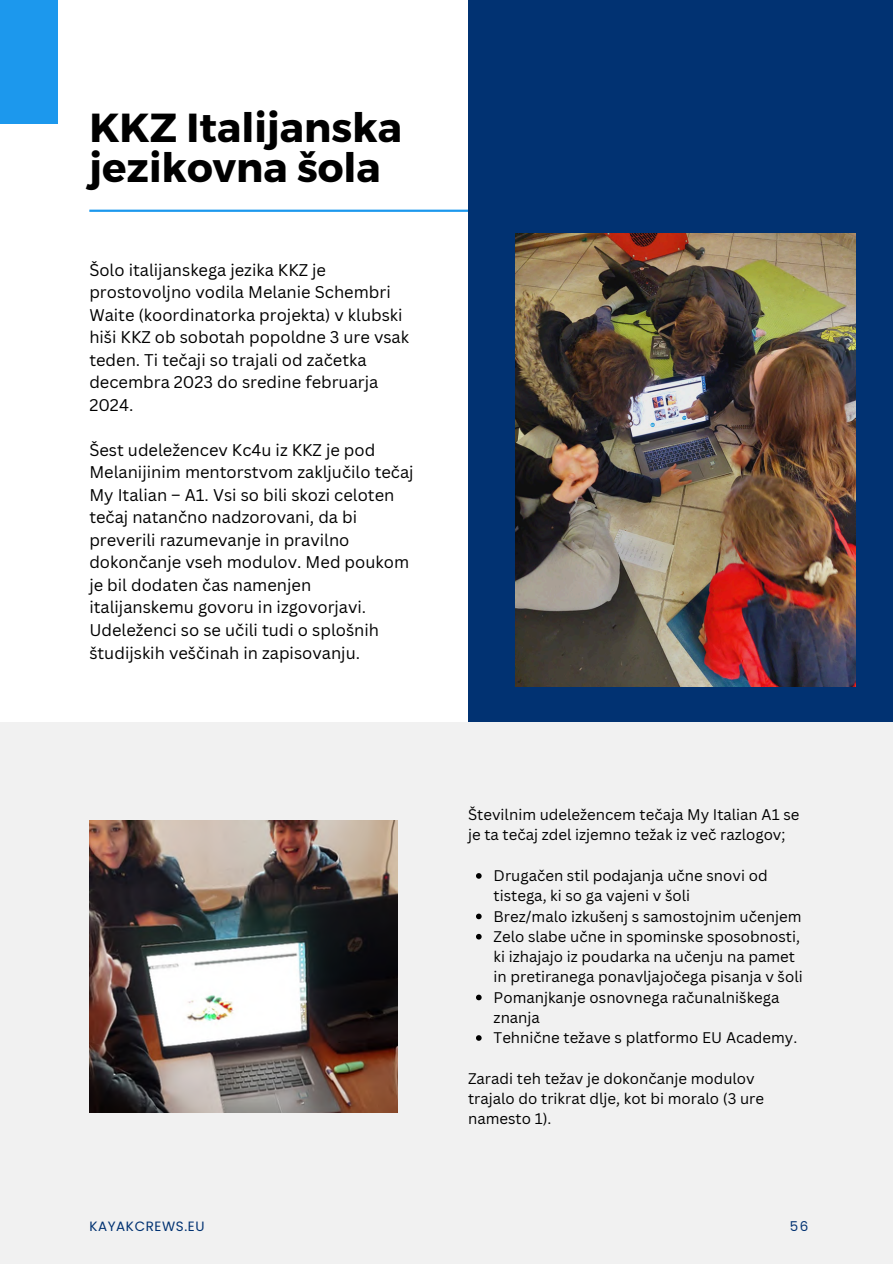
<style>
.page{position:relative;width:893px;height:1264px;background:#fff}
.page>*{position:absolute;margin:0;border:0;box-sizing:border-box;transform-origin:0 0}
.t1{font:700 40.5px/39.3px "Montserrat";color:#000}
.t2{font:16.5px/22.5px "Canva Sans";color:#000}
.t3{font:15px/20.2px "Canva Sans";color:#000}
.t4{font:13.5px "Poppins";letter-spacing:.045em;color:#013272}
</style>
<div class="page">
<hr style="left:89px;top:210px;width:803px;height:2px;background:#1c98ed">
<div style="left:468px;top:0;width:424px;height:722px;background:#013272"></div>
<img style="left:515px;top:233px;width:340px;height:454px">
<div style="left:0;top:722px;width:892px;height:541px;background:#f1f1f1"></div>
<svg style="left:476px;top:873px;width:5px;height:5px"></svg>
<svg style="left:476px;top:913px;width:5px;height:6px"></svg>
<svg style="left:476px;top:933px;width:5px;height:6px"></svg>
<svg style="left:476px;top:994px;width:5px;height:6px"></svg>
<svg style="left:476px;top:1035px;width:5px;height:5px"></svg>
<img style="left:89px;top:820px;width:309px;height:292px">
<div style="left:0;top:0;width:58px;height:123px;background:#1c98ed"></div>
<p class="t1" style="left:89px;top:106px;width:314px">KKZ Italijanska jezikovna šola</p>
<p class="t2" style="left:89px;top:258px;width:321px">Šolo italijanskega jezika KKZ je prostovoljno vodila Melanie Schembri Waite (koordinatorka projekta) v klubski hiši KKZ ob sobotah popoldne 3 ure vsak teden. Ti tečaji so trajali od začetka decembra 2023 do sredine februarja 2024.</p>
<h1 class="t2" style="left:89px;top:438px;width:326px">Šest udeležencev Kc4u iz KKZ je pod Melanijinim mentorstvom zaključilo tečaj My Italian – A1. Vsi so bili skozi celoten tečaj natančno nadzorovani, da bi preverili razumevanje in pravilno dokončanje vseh modulov. Med poukom je bil dodaten čas namenjen italijanskemu govoru in izgovorjavi.<br>Udeleženci so se učili tudi o splošnih študijskih veščinah in zapisovanju.</h1>
<h2 class="t3" style="left:468px;top:804px;width:333px">Številnim udeležencem tečaja My Italian A1 se je ta tečaj zdel izjemno težak iz več razlogov;</h2>
<h2 class="t3" style="left:493px;top:865px;width:275px">Drugačen stil podajanja učne snovi od tistega, ki so ga vajeni v šoli</h2>
<p class="t3" style="left:493px;top:905px;width:309px">Brez/malo izkušenj s samostojnim učenjem</p>
<h2 class="t3" style="left:493px;top:925px;width:310px">Zelo slabe učne in spominske sposobnosti, ki izhajajo iz poudarka na učenju na pamet in pretiranega ponavljajočega pisanja v šoli</h2>
<p class="t3" style="left:493px;top:986px;width:287px">Pomanjkanje osnovnega računalniškega znanja</p>
<p class="t3" style="left:493px;top:1027px;width:305px">Tehnične težave s platformo EU Academy.</p>
<p class="t3" style="left:468px;top:1067px;width:297px">Zaradi teh težav je dokončanje modulov trajalo do trikrat dlje, kot bi moralo (3 ure namesto 1).</p>
<p class="t4" style="left:89px;top:1217px;width:117px">KAYAKCREWS.EU</p>
<p class="t4" style="left:789px;top:1217px;width:20px">56</p>
</div>
